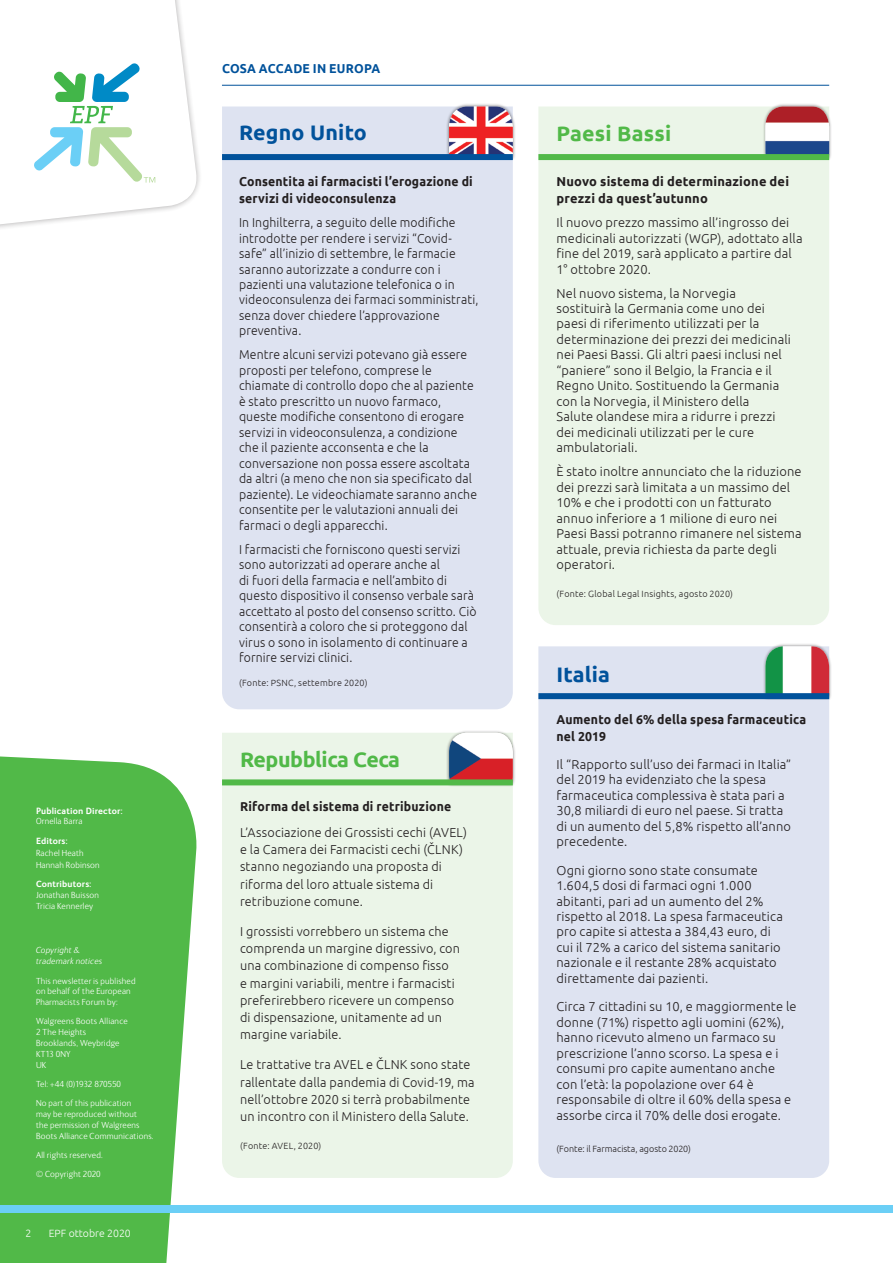
<style>
.page{position:relative;width:893px;height:1263px;background:#fff}
.page>*{position:absolute;margin:0;border:0;box-sizing:border-box;transform-origin:0 0}
.COUNTRY_HEADING_BLUE{font:700 21px "Ubuntu";letter-spacing:.01em;color:#01529b}
.COUNTRY_HEADING_GREE{font:700 21px "Ubuntu";letter-spacing:-.02em;color:#51b948}
.COUNTRY_HEADING_GREE-2{font:700 21px "Ubuntu";letter-spacing:.01em;color:#51b948}
.MAIN_BODY{font:300 12.9px/15.5px "Ubuntu";letter-spacing:.01em;color:#231f20}
.MAIN_BODY-2{font:300 12.9px/15.5px "Ubuntu";letter-spacing:.01em;color:#231f20;scale:.95 1}
.MAIN_BODY_BOLD{font:700 12.9px/17.2px "Ubuntu";letter-spacing:.015em;color:#231f20;scale:.95 1}
.MAIN_BODY_BOLD-2{font:700 12.9px/17.2px "Ubuntu";letter-spacing:.015em;color:#231f20}
.t1{font:700 12.9px "Ubuntu";letter-spacing:.015em;color:#01529b;scale:.95 1}
.t2{font:300 10.5px "Ubuntu";color:#fff}
.t3{font:300 9px/10.8px "FS Ingrid";letter-spacing:.025em;color:#fff}
.SOURCE{font:300 9px "Ubuntu";letter-spacing:.025em;color:#231f20}
.t4{font:700 9px "FS Ingrid";letter-spacing:.02em;color:#fff}
.SOURCE-2{font:300 9px "Ubuntu";color:#231f20}
.t5{font:italic 300 9px/10.8px "FS Ingrid";letter-spacing:.02em;color:#fff}
</style>
<div class="page">
<svg style="left:0;top:0;width:200px;height:226px"></svg>
<hr style="left:222px;top:85px;width:607px;height:1px;background:#01529b">
<svg style="left:0;top:756px;width:197px;height:507px;background:#5fbf57"></svg>
<div style="left:0;top:1205px;width:893px;height:8px;background:#6bcff6"></div>
<svg style="left:34px;top:63px;width:121px;height:119px"></svg>
<div style="left:222px;top:106px;width:291px;height:603px;background:#dee3f1"></div>
<div style="left:538px;top:106px;width:291px;height:519px;background:#ebf5e8"></div>
<div style="left:446px;top:104px;width:70px;height:56px;background:#231f20;opacity:.5"></div>
<img style="left:449px;top:106px;width:64px;height:48px">
<div style="left:222px;top:154px;width:291px;height:6px;background:#01529b"></div>
<div style="left:538px;top:646px;width:291px;height:532px;background:#dee3f1"></div>
<div style="left:762px;top:643px;width:70px;height:57px;background:#231f20;opacity:.5"></div>
<img style="left:765px;top:646px;width:64px;height:47px">
<div style="left:538px;top:693px;width:291px;height:6px;background:#01529b"></div>
<div style="left:762px;top:104px;width:70px;height:56px;background:#231f20;opacity:.5"></div>
<img style="left:765px;top:106px;width:64px;height:48px">
<div style="left:538px;top:154px;width:291px;height:6px;background:#51b948"></div>
<div style="left:222px;top:733px;width:291px;height:445px;background:#ebf5e8"></div>
<div style="left:446px;top:730px;width:70px;height:56px;background:#231f20;opacity:.5"></div>
<img style="left:449px;top:733px;width:64px;height:46px">
<div style="left:222px;top:779px;width:291px;height:6px;background:#51b948"></div>
<p class="t4" style="left:36px;top:805px;width:88px">Publication Director:</p>
<p class="t3" style="left:36px;top:816px;width:48px">Ornella Barra</p>
<p class="t4" style="left:36px;top:835px;width:33px">Editors:</p>
<p class="t3" style="left:36px;top:847px;width:65px;line-height:12px">Rachel Heath<br>Hannah Robinson</p>
<p class="t4" style="left:36px;top:879px;width:57px">Contributors:</p>
<p class="t3" style="left:36px;top:890px;width:64px">Jonathan Buisson<br>Tricia Kennerley</p>
<p class="t5" style="left:36px;top:945px;width:68px">Copyright &amp; trademark notices</p>
<p class="t3" style="left:36px;top:975px;width:101px">This newsletter is published on behalf of the European<br>Pharmacists Forum by:</p>
<p class="t3" style="left:36px;top:1016px;width:93px">Walgreens Boots Alliance<br>2 The Heights<br>Brooklands, Weybridge<br>KT13 0NY<br>UK</p>
<p class="t3" style="left:36px;top:1074px;width:97px;line-height:19.4px">Tel: +44 (0)1932 870550<br>No part of this publication</p>
<p class="t3" style="left:36px;top:1109px;width:119px">may be reproduced without<br>the permission of Walgreens<br>Boots Alliance Communications.</p>
<p class="t3" style="left:36px;top:1145px;width:68px;line-height:19.4px">All rights reserved. © Copyright 2020</p>
<p class="t2" style="left:26px;top:1227px;width:7px">2</p>
<p class="t2" style="left:49px;top:1227px;width:84px">EPF ottobre 2020</p>
<p class="t1" style="left:222px;top:60px;width:168px">COSA ACCADE IN EUROPA</p>
<p class="COUNTRY_HEADING_BLUE" style="left:239px;top:120px;width:129px">Regno Unito</p>
<p class="MAIN_BODY_BOLD" style="left:239px;top:172px;width:248px">Consentita ai farmacisti l’erogazione di servizi di videoconsulenza</p>
<p class="MAIN_BODY-2" style="left:239px;top:214px;width:254px">In Inghilterra, a seguito delle modifiche introdotte per rendere i servizi “Covid&shy;safe” all’inizio di settembre, le farmacie saranno autorizzate a condurre con i pazienti una valutazione telefonica o in videoconsulenza dei farmaci somministrati, senza dover chiedere l’approvazione preventiva.</p>
<p class="MAIN_BODY-2" style="left:239px;top:347px;width:252px">Mentre alcuni servizi potevano già essere proposti per telefono, comprese le chiamate di controllo dopo che al paziente è stato prescritto un nuovo farmaco, queste modifiche consentono di erogare servizi in videoconsulenza, a condizione che il paziente acconsenta e che la conversazione non possa essere ascoltata da altri (a meno che non sia specificato dal paziente). Le videochiamate saranno anche consentite per le valutazioni annuali dei farmaci o degli apparecchi.</p>
<p class="MAIN_BODY-2" style="left:239px;top:541px;width:252px">I farmacisti che forniscono questi servizi sono autorizzati ad operare anche al<br>di fuori della farmacia e nell’ambito di questo dispositivo il consenso verbale sarà accettato al posto del consenso scritto. Ciò consentirà a coloro che si proteggono dal virus o sono in isolamento di continuare a fornire servizi clinici.</p>
<p class="SOURCE" style="left:239px;top:677px;width:130px">(Fonte: PSNC, settembre 2020)</p>
<p class="COUNTRY_HEADING_GREE" style="left:240px;top:747px;width:161px">Repubblica Ceca</p>
<p class="MAIN_BODY_BOLD" style="left:240px;top:798px;width:224px">Riforma del sistema di retribuzione</p>
<p class="MAIN_BODY" style="left:240px;top:823px;width:228px;line-height:17.2px">L’Associazione dei Grossisti cechi (AVEL) e la Camera dei Farmacisti cechi (ČLNK) stanno negoziando una proposta di riforma del loro attuale sistema di retribuzione comune.</p>
<p class="MAIN_BODY" style="left:240px;top:922px;width:221px;line-height:17.2px">I grossisti vorrebbero un sistema che comprenda un margine digressivo, con una combinazione di compenso fisso<br>e margini variabili, mentre i farmacisti preferirebbero ricevere un compenso di dispensazione, unitamente ad un margine variabile.</p>
<p class="MAIN_BODY" style="left:240px;top:1056px;width:236px;line-height:17.2px">Le trattative tra AVEL e ČLNK sono state rallentate dalla pandemia di Covid-19, ma nell’ottobre 2020 si terrà probabilmente un incontro con il Ministero della Salute.</p>
<p class="SOURCE" style="left:240px;top:1140px;width:83px">(Fonte: AVEL, 2020)</p>
<p class="COUNTRY_HEADING_GREE-2" style="left:556px;top:121px;width:116px">Paesi Bassi</p>
<p class="MAIN_BODY_BOLD-2" style="left:556px;top:172px;width:234px">Nuovo sistema di determinazione dei prezzi da quest’autunno</p>
<p class="MAIN_BODY" style="left:556px;top:214px;width:248px">Il nuovo prezzo massimo all’ingrosso dei medicinali autorizzati (WGP), adottato alla fine del 2019, sarà applicato a partire dal 1° ottobre 2020.</p>
<p class="MAIN_BODY" style="left:556px;top:285px;width:236px">Nel nuovo sistema, la Norvegia sostituirà la Germania come uno dei paesi di riferimento utilizzati per la determinazione dei prezzi dei medicinali nei Paesi Bassi. Gli altri paesi inclusi nel “paniere” sono il Belgio, la Francia e il Regno Unito. Sostituendo la Germania con la Norvegia, il Ministero della<br>Salute olandese mira a ridurre i prezzi dei medicinali utilizzati per le cure ambulatoriali.</p>
<p class="MAIN_BODY" style="left:556px;top:464px;width:247px">È stato inoltre annunciato che la riduzione dei prezzi sarà limitata a un massimo del 10% e che i prodotti con un fatturato annuo inferiore a 1 milione di euro nei Paesi Bassi potranno rimanere nel sistema attuale, previa richiesta da parte degli operatori.</p>
<p class="SOURCE" style="left:556px;top:588px;width:178px">(Fonte: Global Legal Insights, agosto 2020)</p>
<p class="COUNTRY_HEADING_BLUE" style="left:556px;top:662px;width:55px">Italia</p>
<p class="MAIN_BODY_BOLD" style="left:556px;top:711px;width:264px;line-height:16.5px">Aumento del 6% della spesa farmaceutica nel 2019</p>
<p class="MAIN_BODY" style="left:556px;top:756px;width:236px">Il “Rapporto sull’uso dei farmaci in Italia” del 2019 ha evidenziato che la spesa farmaceutica complessiva è stata pari a 30,8 miliardi di euro nel paese. Si tratta di un aumento del 5,8% rispetto all’anno precedente.</p>
<p class="MAIN_BODY" style="left:556px;top:862px;width:228px">Ogni giorno sono state consumate 1.604,5 dosi di farmaci ogni 1.000 abitanti, pari ad un aumento del 2% rispetto al 2018. La spesa farmaceutica pro capite si attesta a 384,43 euro, di cui il 72% a carico del sistema sanitario nazionale e il restante 28% acquistato direttamente dai pazienti.</p>
<p class="MAIN_BODY" style="left:556px;top:998px;width:241px">Circa 7 cittadini su 10, e maggiormente le donne (71%) rispetto agli uomini (62%), hanno ricevuto almeno un farmaco su prescrizione l’anno scorso. La spesa e i consumi pro capite aumentano anche con l’età: la popolazione over 64 è responsabile di oltre il 60% della spesa e assorbe circa il 70% delle dosi erogate.</p>
<p class="SOURCE-2" style="left:556px;top:1143px;width:136px">(Fonte: il Farmacista, agosto 2020)</p>
</div>
